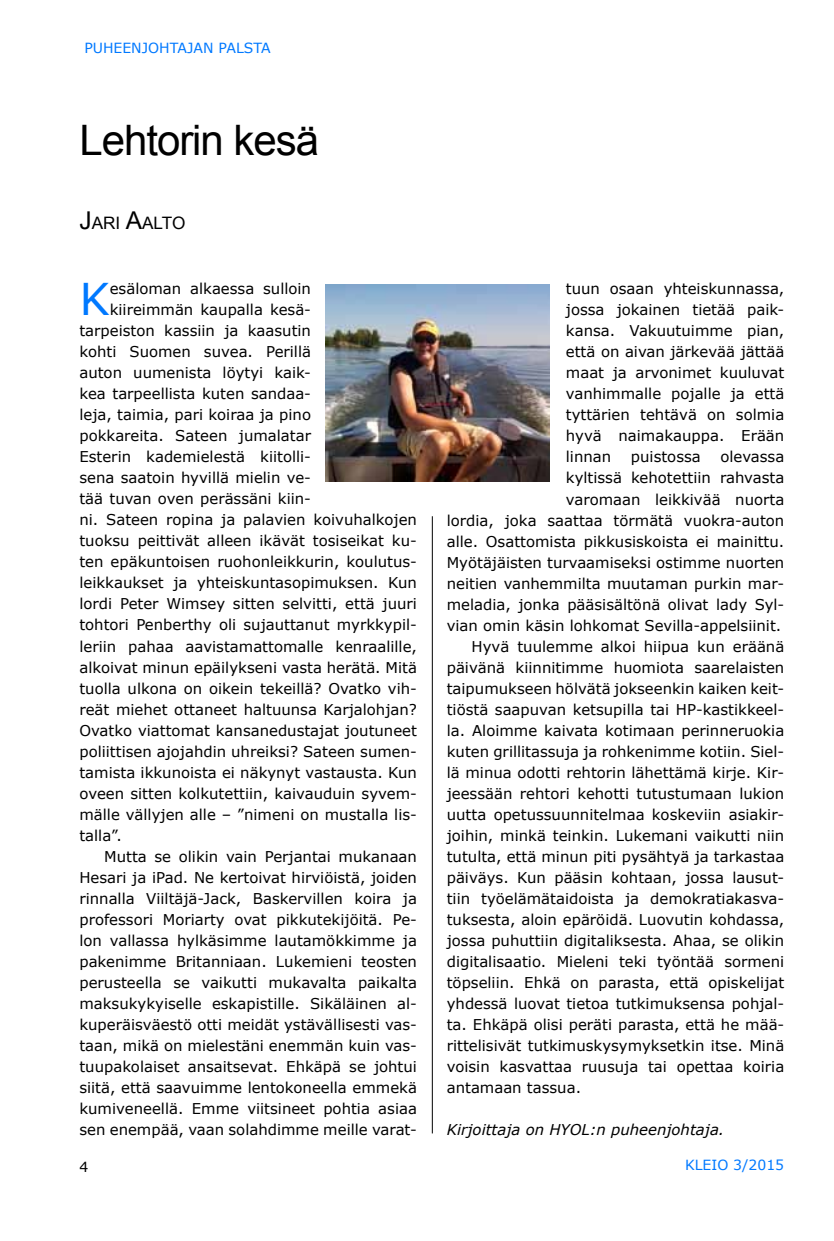
<style>
.page{position:relative;width:834px;height:1241px;background:#fff}
.page>*{position:absolute;margin:0;border:0;box-sizing:border-box;transform-origin:0 0}
.t1{font:43.75px "Verdana";color:#0079ff}
.t2{font:42px "Arial";letter-spacing:-.025em;color:#000}
.t3{font:17.15px "Arial";color:#000}
.t4{font:14.88px/21px "Verdana";color:#000;text-align:justify}
.t5{font:italic 14.88px "Verdana";color:#000}
.t6{font:14px "Verdana";color:#0079ff}
.t7{font:14px "Verdana";color:#000}
.s1{font-size:24.5px}
</style>
<div class="page">
<hr style="left:432px;top:516px;width:1px;height:617px;background:#000">
<img style="left:326px;top:284px;width:223px;height:197px">
<p class="t6" style="left:84px;top:38px;width:188px">PUHEENJOHTAJAN PALSTA</p>
<h2 class="t2" style="left:79px;top:112px;width:241px">Lehtorin kesä</h2>
<p class="t3" style="left:79px;top:211px;width:107px"><span class="s1">J</span>ARI <span class="s1">A</span>ALTO</p>
<h1 class="t1" style="left:79px;top:269px;width:32px">K</h1>
<p class="t4" style="left:110px;top:278px;width:203px">esäloman alkaessa sulloin</p>
<p class="t4" style="left:110px;top:299px;width:203px">kiireimmän kaupalla kesä-</p>
<p class="t4" style="left:79px;top:320px;width:233px">tarpeiston kassiin ja kaasutin</p>
<p class="t4" style="left:79px;top:341px;width:233px">kohti Suomen suvea. Perillä</p>
<p class="t4" style="left:79px;top:362px;width:233px">auton uumenista löytyi kaik-</p>
<p class="t4" style="left:79px;top:383px;width:233px">kea tarpeellista kuten sandaa-</p>
<p class="t4" style="left:79px;top:404px;width:233px">leja, taimia, pari koiraa ja pino</p>
<p class="t4" style="left:79px;top:425px;width:233px">pokkareita. Sateen jumalatar</p>
<p class="t4" style="left:79px;top:446px;width:233px">Esterin kademielestä kiitolli-</p>
<p class="t4" style="left:79px;top:467px;width:233px">sena saatoin hyvillä mielin ve-</p>
<p class="t4" style="left:79px;top:488px;width:233px">tää tuvan oven perässäni kiin-</p>
<p class="t4" style="left:79px;top:509px;width:339px">ni. Sateen ropina ja palavien koivuhalkojen</p>
<p class="t4" style="left:79px;top:530px;width:339px">tuoksu peittivät alleen ikävät tosiseikat ku-</p>
<p class="t4" style="left:79px;top:551px;width:339px">ten epäkuntoisen ruohonleikkurin, koulutus-</p>
<p class="t4" style="left:79px;top:572px;width:339px">leikkaukset ja yhteiskuntasopimuksen. Kun</p>
<p class="t4" style="left:79px;top:593px;width:339px">lordi Peter Wimsey sitten selvitti, että juuri</p>
<p class="t4" style="left:79px;top:614px;width:339px">tohtori Penberthy oli sujauttanut myrkkypil-</p>
<p class="t4" style="left:79px;top:635px;width:339px">leriin pahaa aavistamattomalle kenraalille,</p>
<p class="t4" style="left:79px;top:656px;width:339px">alkoivat minun epäilykseni vasta herätä. Mitä</p>
<p class="t4" style="left:79px;top:677px;width:339px">tuolla ulkona on oikein tekeillä? Ovatko vih-</p>
<p class="t4" style="left:79px;top:698px;width:339px">reät miehet ottaneet haltuunsa Karjalohjan?</p>
<p class="t4" style="left:79px;top:719px;width:339px">Ovatko viattomat kansanedustajat joutuneet</p>
<p class="t4" style="left:79px;top:740px;width:339px">poliittisen ajojahdin uhreiksi? Sateen sumen-</p>
<p class="t4" style="left:79px;top:761px;width:339px">tamista ikkunoista ei näkynyt vastausta. Kun</p>
<p class="t4" style="left:79px;top:782px;width:339px">oveen sitten kolkutettiin, kaivauduin syvem-</p>
<p class="t4" style="left:79px;top:803px;width:339px">mälle vällyjen alle – ”nimeni on mustalla lis-</p>
<p class="t4" style="left:79px;top:824px;width:44px">talla”.</p>
<p class="t4" style="left:104px;top:845px;width:314px">Mutta se olikin vain Perjantai mukanaan</p>
<p class="t4" style="left:79px;top:866px;width:339px">Hesari ja iPad. Ne kertoivat hirviöistä, joiden</p>
<p class="t4" style="left:79px;top:887px;width:339px">rinnalla Viiltäjä-Jack, Baskervillen koira ja</p>
<p class="t4" style="left:79px;top:908px;width:339px">professori Moriarty ovat pikkutekijöitä. Pe-</p>
<p class="t4" style="left:79px;top:929px;width:339px">lon vallassa hylkäsimme lautamökkimme ja</p>
<p class="t4" style="left:79px;top:950px;width:339px">pakenimme Britanniaan. Lukemieni teosten</p>
<p class="t4" style="left:79px;top:971px;width:339px">perusteella se vaikutti mukavalta paikalta</p>
<p class="t4" style="left:79px;top:992px;width:339px">maksukykyiselle eskapistille. Sikäläinen al-</p>
<p class="t4" style="left:79px;top:1013px;width:339px">kuperäisväestö otti meidät ystävällisesti vas-</p>
<p class="t4" style="left:79px;top:1034px;width:339px">taan, mikä on mielestäni enemmän kuin vas-</p>
<p class="t4" style="left:79px;top:1055px;width:339px">tuupakolaiset ansaitsevat. Ehkäpä se johtui</p>
<p class="t4" style="left:79px;top:1076px;width:339px">siitä, että saavuimme lentokoneella emmekä</p>
<p class="t4" style="left:79px;top:1097px;width:339px">kumiveneellä. Emme viitsineet pohtia asiaa</p>
<p class="t4" style="left:79px;top:1118px;width:339px">sen enempää, vaan solahdimme meille varat-</p>
<p class="t4" style="left:566px;top:278px;width:220px">tuun osaan yhteiskunnassa, jossa jokainen tietää paik&shy;kansa. Vakuutuimme pian, että on aivan järkevää jättää maat ja arvonimet kuuluvat vanhimmalle pojalle ja että tyttärien tehtävä on solmia hyvä naimakauppa. Erään linnan</p>
<p class="t4" style="left:630px;top:446px;width:71px">puistossa</p>
<p class="t4" style="left:720px;top:446px;width:65px">olevassa</p>
<p class="t4" style="left:566px;top:467px;width:220px">kyltissä kehotettiin rahvasta</p>
<p class="t4" style="left:566px;top:488px;width:220px">varomaan leikkivää nuorta</p>
<p class="t4" style="left:446px;top:509px;width:339px">lordia, joka saattaa törmätä vuokra-auton</p>
<p class="t4" style="left:446px;top:530px;width:339px">alle. Osattomista pikkusiskoista ei mainittu.</p>
<p class="t4" style="left:446px;top:551px;width:339px">Myötäjäisten turvaamiseksi ostimme nuorten</p>
<p class="t4" style="left:446px;top:572px;width:339px">neitien vanhemmilta muutaman purkin mar-</p>
<p class="t4" style="left:446px;top:593px;width:339px">meladia, jonka pääsisältönä olivat lady Syl-</p>
<p class="t4" style="left:446px;top:614px;width:336px">vian omin käsin lohkomat Sevilla-appelsiinit.</p>
<p class="t4" style="left:471px;top:635px;width:314px">Hyvä tuulemme alkoi hiipua kun eräänä</p>
<p class="t4" style="left:446px;top:656px;width:339px">päivänä kiinnitimme huomiota saarelaisten</p>
<p class="t4" style="left:446px;top:677px;width:339px">taipumukseen hölvätä jokseenkin kaiken keit-</p>
<p class="t4" style="left:446px;top:698px;width:339px">tiöstä saapuvan ketsupilla tai HP-kastikkeel-</p>
<p class="t4" style="left:446px;top:719px;width:339px">la. Aloimme kaivata kotimaan perinneruokia</p>
<p class="t4" style="left:446px;top:740px;width:339px">kuten grillitassuja ja rohkenimme kotiin. Siel-</p>
<p class="t4" style="left:446px;top:761px;width:339px">lä minua odotti rehtorin lähettämä kirje. Kir-</p>
<p class="t4" style="left:446px;top:782px;width:339px">jeessään rehtori kehotti tutustumaan lukion</p>
<p class="t4" style="left:446px;top:803px;width:339px">uutta opetussuunnitelmaa koskeviin asiakir-</p>
<p class="t4" style="left:446px;top:824px;width:339px">joihin, minkä teinkin. Lukemani vaikutti niin</p>
<p class="t4" style="left:446px;top:845px;width:339px">tutulta, että minun piti pysähtyä ja tarkastaa</p>
<p class="t4" style="left:446px;top:866px;width:339px">päiväys. Kun pääsin kohtaan, jossa lausut-</p>
<p class="t4" style="left:446px;top:887px;width:339px">tiin työelämätaidoista ja demokratiakasva-</p>
<p class="t4" style="left:446px;top:908px;width:339px">tuksesta, aloin epäröidä. Luovutin kohdassa,</p>
<p class="t4" style="left:446px;top:929px;width:339px">jossa puhuttiin digitaliksesta. Ahaa, se olikin</p>
<p class="t4" style="left:446px;top:950px;width:339px">digitalisaatio. Mieleni teki työntää sormeni</p>
<p class="t4" style="left:446px;top:971px;width:339px">töpseliin. Ehkä on parasta, että opiskelijat</p>
<p class="t4" style="left:446px;top:992px;width:339px">yhdessä luovat tietoa tutkimuksensa pohjal-</p>
<p class="t4" style="left:446px;top:1013px;width:339px">ta. Ehkäpä olisi peräti parasta, että he mää-</p>
<p class="t4" style="left:446px;top:1034px;width:339px">rittelisivät tutkimuskysymyksetkin itse. Minä</p>
<p class="t4" style="left:446px;top:1055px;width:339px">voisin kasvattaa ruusuja tai opettaa koiria</p>
<p class="t4" style="left:446px;top:1076px;width:136px">antamaan tassua.</p>
<p class="t5" style="left:446px;top:1119px;width:279px">Kirjoittaja on HYOL:n puheenjohtaja.</p>
<p class="t7" style="left:79px;top:1157px;width:10px">4</p>
<p class="t6" style="left:685px;top:1154px;width:101px">KLEIO 3/2015</p>
</div>
